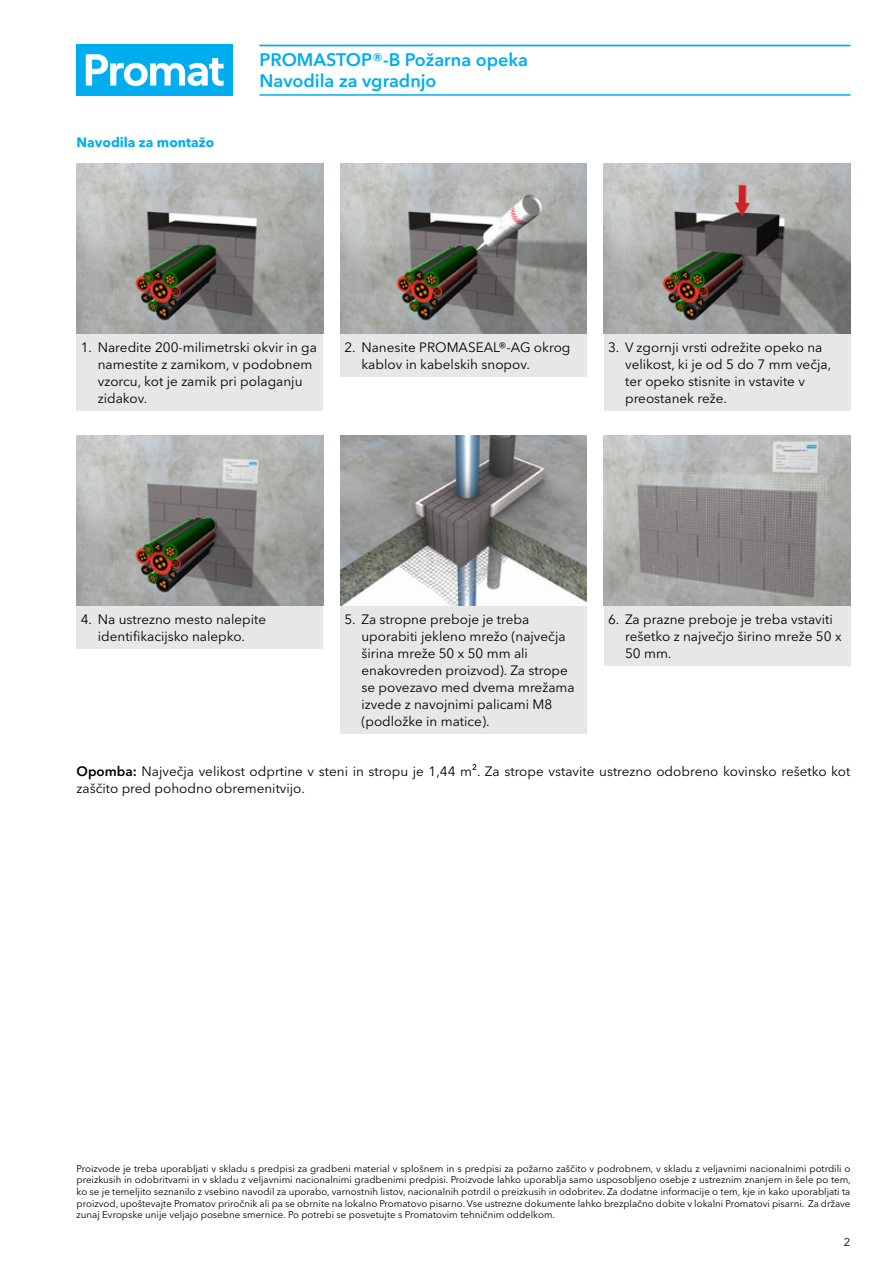
<style>
.page{position:relative;width:893px;height:1263px;background:#fff}
.page>*{position:absolute;margin:0;border:0;box-sizing:border-box;transform-origin:0 0}
.t1{font:600 18px/21.3px "Avenir Next W1 G";color:#00aeef}
.t2{font:13.5px/17px "Avenir Next W1 G";color:#000}
.t3{font:700 13.5px "Avenir Next W1 G";color:#00aeef}
.t4{font:11.25px "Avenir Next W1 G";color:#000}
.t5{font:9.75px/11.7px "Avenir Next W1 G";color:#000;text-align:justify}
.s1{font-weight:600}
</style>
<div class="page">
<div style="left:77px;top:45px;width:156px;height:51px;background:#00aeef"></div>
<svg style="left:86px;top:54px;width:138px;height:32px"></svg>
<img style="left:340px;top:436px;width:247px;height:170px">
<img style="left:340px;top:164px;width:247px;height:170px">
<img style="left:604px;top:164px;width:246px;height:170px">
<img style="left:77px;top:436px;width:246px;height:170px">
<img style="left:77px;top:164px;width:246px;height:170px">
<img style="left:604px;top:436px;width:246px;height:170px">
<hr style="left:259px;top:45px;width:591px;height:1px;background:#00aeef">
<hr style="left:259px;top:94px;width:591px;height:2px;background:#00aeef">
<div style="left:77px;top:334px;width:246px;height:76px;background:#e6e7e8"></div>
<div style="left:340px;top:606px;width:247px;height:127px;background:#e6e7e8"></div>
<div style="left:340px;top:334px;width:247px;height:42px;background:#e6e7e8"></div>
<div style="left:604px;top:334px;width:246px;height:76px;background:#e6e7e8"></div>
<div style="left:77px;top:606px;width:246px;height:42px;background:#e6e7e8"></div>
<div style="left:604px;top:606px;width:246px;height:59px;background:#e6e7e8"></div>
<h2 class="t3" style="left:77px;top:134px;width:139px">Navodila za montažo</h2>
<h1 class="t1" style="left:259px;top:49px;width:270px">PROMASTOP®-B Požarna opeka<br>Navodila za vgradnjo</h1>
<h2 class="t2" style="left:98px;top:338px;width:221px;text-indent:-17px">1. Naredite 200-milimetrski okvir in ga namestite z zamikom, v podobnem vzorcu, kot je zamik pri polaganju zidakov.</h2>
<h2 class="t2" style="left:361px;top:338px;width:211px;text-indent:-17px">2. Nanesite PROMASEAL®-AG okrog kablov in kabelskih snopov.</h2>
<h2 class="t2" style="left:625px;top:338px;width:208px;text-indent:-17px">3. V zgornji vrsti odrežite opeko na velikost, ki je od 5 do 7 mm večja, ter opeko stisnite in vstavite v preostanek reže.</h2>
<h2 class="t2" style="left:81px;top:611px;width:187px;text-align:center">4. Na ustrezno mesto nalepite identifikacijsko nalepko.</h2>
<h2 class="t2" style="left:361px;top:611px;width:215px;text-indent:-17px">5. Za stropne preboje je treba uporabiti jekleno mrežo (največja širina mreže 50 x 50 mm ali enakovreden proizvod). Za strope se povezavo med dvema mrežama izvede z navojnimi palicami M8 (podložke in matice).</h2>
<h2 class="t2" style="left:625px;top:611px;width:218px;text-indent:-17px">6. Za prazne preboje je treba vstaviti rešetko z največjo širino mreže 50 x<br>50 mm.</h2>
<h2 class="t2" style="left:77px;top:763px;width:775px"><span class="s1">Opomba:</span> Največja velikost odprtine v steni in stropu je 1,44 m². Za strope vstavite ustrezno odobreno kovinsko rešetko kot zaščito pred pohodno obremenitvijo.</h2>
<p class="t5" style="left:77px;top:1162px;width:776px">Proizvode je treba uporabljati v skladu s predpisi za gradbeni material v splošnem in s predpisi za požarno zaščito v podrobnem, v skladu z veljavnimi nacionalnimi potrdili o preizkusih in odobritvami in v skladu z veljavnimi nacionalnimi gradbenimi predpisi. Proizvode lahko uporablja samo usposobljeno osebje z ustreznim znanjem in šele po tem, ko se je temeljito seznanilo z vsebino navodil za uporabo, varnostnih listov, nacionalnih potrdil o preizkusih in odobritev. Za dodatne informacije o tem, kje in kako uporabljati ta proizvod, upoštevajte Promatov priročnik ali pa se obrnite na lokalno Promatovo pisarno. Vse ustrezne dokumente lahko brezplačno dobite v lokalni Promatovi pisarni. Za države zunaj Evropske unije veljajo posebne smernice. Po potrebi se posvetujte s Promatovim tehničnim oddelkom.</p>
<p class="t4" style="left:844px;top:1235px;width:8px">2</p>
</div>
